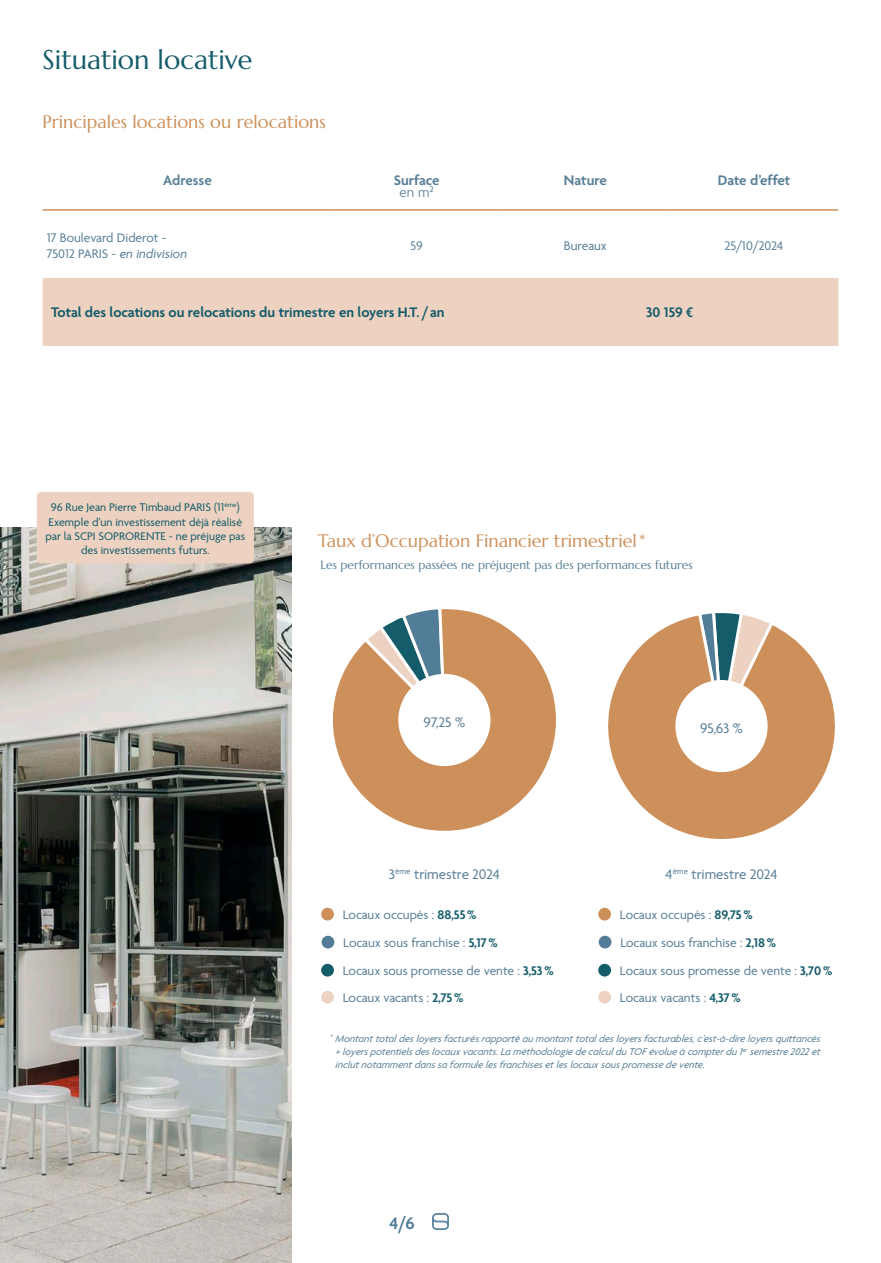
<style>
.page{position:relative;width:881px;height:1263px;background:#fff}
.page>*{position:absolute;margin:0;border:0;box-sizing:border-box;transform-origin:0 0}
.Titre_partie{font:27px "Marcellus";color:#145c6a}
.sous-partie{font:18px "Marcellus";color:#ce905a}
.t1{font:600 18px "Agenda One";color:#517d98}
.t2{font:600 15px "Agenda One";color:#145c6a}
.t3{font:15px "Agenda One";color:#597f97}
.t4{font:600 15px/12px "Agenda One";color:#597f97;text-align:center}
.labeur_9pt{font:13.5px/16.2px "Agenda One";color:#597f97}
.t5{font:12px/14.4px "Agenda One";color:#145c6a;text-align:center}
.labeur_9pt-2{font:12px "Marcellus";color:#597f97}
.labeur_9pt-3{font:italic 10.5px/12.6px "Agenda One";color:#597f97}
.s1{font-weight:300}
.s2{font-style:italic}
.s3{font-weight:600;color:#145c6a}
</style>
<div class="page">
<svg style="left:432px;top:1213px;width:17px;height:17px"></svg>
<img style="left:0;top:528px;width:291px;height:735px">
<div style="left:37px;top:492px;width:217px;height:71px;background:#edd2c1;border-radius:4px"></div>
<div style="left:43px;top:278px;width:795px;height:68px;background:#edd2c1"></div>
<hr style="left:43px;top:209px;width:289px;height:2px;background:#ce905a">
<hr style="left:332px;top:209px;width:169px;height:2px;background:#ce905a">
<hr style="left:501px;top:209px;width:168px;height:2px;background:#ce905a">
<hr style="left:669px;top:209px;width:169px;height:2px;background:#ce905a">
<div style="left:321px;top:908px;width:13px;height:12px;background:#ce905a;border-radius:50%"></div>
<div style="left:321px;top:964px;width:13px;height:12px;background:#145c6a;border-radius:50%"></div>
<div style="left:321px;top:991px;width:13px;height:12px;background:#edd2c1;border-radius:50%"></div>
<div style="left:321px;top:936px;width:13px;height:12px;background:#517d98;border-radius:50%"></div>
<svg style="left:332px;top:609px;width:224px;height:222px"></svg>
<div style="left:398px;top:674px;width:92px;height:92px;background:#fff;border-radius:50%"></div>
<div style="left:598px;top:908px;width:12px;height:12px;background:#ce905a;border-radius:50%"></div>
<div style="left:598px;top:964px;width:12px;height:12px;background:#145c6a;border-radius:50%"></div>
<div style="left:598px;top:991px;width:12px;height:12px;background:#edd2c1;border-radius:50%"></div>
<div style="left:598px;top:936px;width:13px;height:12px;background:#517d98;border-radius:50%"></div>
<svg style="left:608px;top:613px;width:227px;height:226px"></svg>
<div style="left:675px;top:680px;width:92px;height:92px;background:#fff;border-radius:50%"></div>
<p class="Titre_partie" style="left:43px;top:43px;width:211px">Situation locative</p>
<p class="sous-partie" style="left:43px;top:111px;width:285px">Principales locations ou relocations</p>
<p class="t4" style="left:163px;top:174px;width:50px">Adresse</p>
<p class="t4" style="left:394px;top:174px;width:47px">Surface <span class="s1">en m²</span></p>
<p class="t4" style="left:563px;top:174px;width:44px">Nature</p>
<p class="t4" style="left:717px;top:174px;width:74px">Date d’effet</p>
<p class="labeur_9pt" style="left:47px;top:230px;width:141px">17 Boulevard Diderot -<br>75012 PARIS - <span class="s2">en indivision</span></p>
<p class="labeur_9pt" style="left:410px;top:238px;width:14px">59</p>
<p class="labeur_9pt" style="left:563px;top:238px;width:44px">Bureaux</p>
<p class="labeur_9pt" style="left:724px;top:238px;width:60px">25/10/2024</p>
<p class="t2" style="left:51px;top:304px;width:395px">Total des locations ou relocations du trimestre en loyers H.T. / an</p>
<p class="t2" style="left:645px;top:304px;width:49px">30 159 €</p>
<p class="t5" style="left:51px;top:500px;width:190px">96 Rue Jean Pierre Timbaud PARIS (11<sup>ème</sup>)</p>
<p class="t5" style="left:45px;top:515px;width:201px">Exemple d’un investissement déjà réalisé par la SCPI SOPRORENTE - ne préjuge pas des investissements futurs.</p>
<p class="sous-partie" style="left:317px;top:530px;width:329px">Taux d’Occupation Financier trimestriel*</p>
<p class="labeur_9pt-2" style="left:320px;top:557px;width:373px">Les performances passées ne préjugent pas des performances futures</p>
<p class="t3" style="left:423px;top:714px;width:43px">97,25 %</p>
<p class="t3" style="left:699px;top:720px;width:44px">95,63 %</p>
<p class="t3" style="left:389px;top:866px;width:112px">3<sup>ème</sup> trimestre 2024</p>
<p class="labeur_9pt" style="left:343px;top:906px;width:135px">Locaux occupés : <span class="s3">88,55%</span></p>
<p class="t3" style="left:665px;top:866px;width:113px">4<sup>ème</sup> trimestre 2024</p>
<p class="labeur_9pt" style="left:619px;top:906px;width:134px">Locaux occupés : <span class="s3">89,75%</span></p>
<p class="labeur_9pt" style="left:343px;top:934px;width:156px">Locaux sous franchise : <span class="s3">5,17%</span></p>
<p class="labeur_9pt" style="left:620px;top:934px;width:157px">Locaux sous franchise : <span class="s3">2,18%</span></p>
<p class="labeur_9pt" style="left:343px;top:962px;width:212px">Locaux sous promesse de vente : <span class="s3">3,53%</span></p>
<p class="labeur_9pt" style="left:343px;top:989px;width:122px">Locaux vacants : <span class="s3">2,75%</span></p>
<p class="labeur_9pt" style="left:619px;top:962px;width:214px">Locaux sous promesse de vente : <span class="s3">3,70%</span></p>
<p class="labeur_9pt" style="left:619px;top:989px;width:122px">Locaux vacants : <span class="s3">4,37%</span></p>
<p class="labeur_9pt-3" style="left:335px;top:1033px;width:487px;text-indent:-6px"><sup>*</sup> Montant total des loyers facturés rapporté au montant total des loyers facturables, c’est-à-dire loyers quittancés + loyers potentiels des locaux vacants. La méthodologie de calcul du TOF évolue à compter du 1<sup>er</sup> semestre 2022 et inclut notamment dans sa formule les franchises et les locaux sous promesse de vente.</p>
<p class="t1" style="left:389px;top:1213px;width:27px">4/6</p>
</div>
